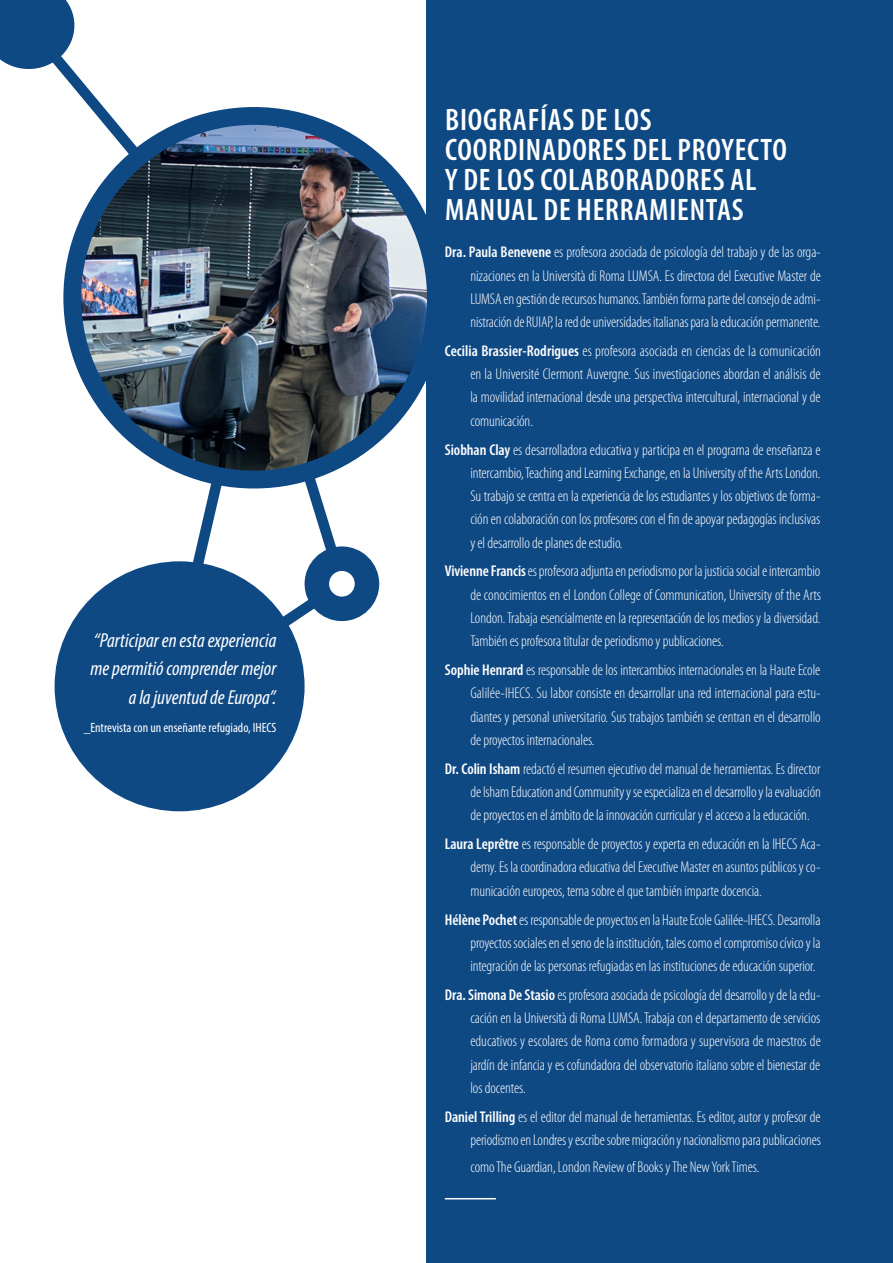
<style>
.page{position:relative;width:893px;height:1263px;background:#fff}
.page>*{position:absolute;margin:0;border:0;box-sizing:border-box;transform-origin:0 0}
.t1{font:600 condensed 31.2px/30px "Myriad Pro";letter-spacing:.025em;color:#fff}
.t2{font:italic condensed 20.25px/28.5px "Myriad Pro";color:#fff;text-align:right}
.t3{font:300 condensed 15.6px/23.2px "Myriad Pro";letter-spacing:-.005em;color:#fff;text-align:justify}
.t4{font:condensed 13.5px "Myriad Pro";color:#fff}
.s1{font-weight:600}
</style>
<div class="page">
<div style="left:427px;top:0;width:466px;height:1263px;background:#0f4984"></div>
<hr style="left:445px;top:1198px;width:51px;height:1px;background:#fff">
<svg style="left:152px;top:449px;width:204px;height:257px"></svg>
<svg style="left:58px;top:20px;width:211px;height:264px"></svg>
<img style="left:72px;top:116px;width:364px;height:364px;border-radius:182px">
<div style="left:63px;top:107px;width:382px;height:381px;border:18px solid #0f4984;border-radius:50%"></div>
<div style="left:55px;top:561px;width:250px;height:250px;background:#0f4984;border-radius:50%"></div>
<svg style="left:0;top:0;width:74px;height:69px;background:#23588e"></svg>
<div style="left:305px;top:546px;width:74px;height:75px;background:#0f4984;border-radius:50%"></div>
<div style="left:329px;top:571px;width:26px;height:26px;background:#fff;border-radius:50%"></div>
<p class="t2" style="left:90px;top:625px;width:187px">“Participar en esta experiencia me permitió comprender mejor a la juventud de Europa”.</p>
<p class="t4" style="left:84px;top:719px;width:194px">_Entrevista con un enseñante refugiado, IHECS</p>
<h1 class="t1" style="left:445px;top:106px;width:343px">BIOGRAFÍAS DE LOS<br>COORDINADORES DEL PROYECTO<br>Y DE LOS COLABORADORES AL<br>MANUAL DE HERRAMIENTAS</h1>
<p class="t3" style="left:470px;top:241px;width:352px;text-indent:-26px"><span class="s1">Dra. Paula Benevene</span> es profesora asociada de psicología del trabajo y de las orga&shy;nizaciones en la Università di Roma LUMSA. Es directora del Executive Master de LUMSA en gestión de recursos humanos. También forma parte del consejo de admi&shy;nistración de RUIAP, la red de universidades italianas para la educación permanente.</p>
<p class="t3" style="left:470px;top:340px;width:352px;text-indent:-26px"><span class="s1">Cecilia Brassier-Rodrigues</span> es profesora asociada en ciencias de la comunicación en la Université Clermont Auvergne. Sus investigaciones abordan el análisis de la movilidad internacional desde una perspectiva intercultural, internacional y de comunicación.</p>
<p class="t3" style="left:470px;top:438px;width:352px;text-indent:-26px"><span class="s1">Siobhan Clay</span> es desarrolladora educativa y participa en el programa de enseñanza e intercambio, Teaching and Learning Exchange, en la University of the Arts London.<br>Su trabajo se centra en la experiencia de los estudiantes y los objetivos de forma&shy;ción en colaboración con los profesores con el fin de apoyar pedagogías inclusivas y el desarrollo de planes de estudio.</p>
<p class="t3" style="left:470px;top:560px;width:352px;text-indent:-26px"><span class="s1">Vivienne Francis</span> es profesora adjunta en periodismo por la justicia social e intercambio de conocimientos en el London College of Communication, University of the Arts London. Trabaja esencialmente en la representación de los medios y la diversidad.<br>También es profesora titular de periodismo y publicaciones.</p>
<p class="t3" style="left:470px;top:659px;width:352px;text-indent:-26px"><span class="s1">Sophie Henrard</span> es responsable de los intercambios internacionales en la Haute Ecole Galilée-IHECS. Su labor consiste en desarrollar una red internacional para estu&shy;diantes y personal universitario. Sus trabajos también se centran en el desarrollo de proyectos internacionales.</p>
<p class="t3" style="left:470px;top:757px;width:352px;text-indent:-26px"><span class="s1">Dr. Colin Isham</span> redactó el resumen ejecutivo del manual de herramientas. Es director de Isham Education and Community y se especializa en el desarrollo y la evaluación de proyectos en el ámbito de la innovación curricular y el acceso a la educación.</p>
<p class="t3" style="left:470px;top:833px;width:352px;text-indent:-26px"><span class="s1">Laura Leprêtre</span> es responsable de proyectos y experta en educación en la IHECS Aca&shy;demy. Es la coordinadora educativa del Executive Master en asuntos públicos y co&shy;municación europeos, tema sobre el que también imparte docencia.</p>
<p class="t3" style="left:470px;top:908px;width:352px;text-indent:-26px"><span class="s1">Hélène Pochet</span> es responsable de proyectos en la Haute Ecole Galilée-IHECS. Desarrolla proyectos sociales en el seno de la institución, tales como el compromiso cívico y la integración de las personas refugiadas en las instituciones de educación superior.</p>
<p class="t3" style="left:470px;top:983px;width:352px;text-indent:-26px"><span class="s1">Dra. Simona De Stasio</span> es profesora asociada de psicología del desarrollo y de la edu&shy;cación en la Università di Roma LUMSA. Trabaja con el departamento de servicios educativos y escolares de Roma como formadora y supervisora de maestros de jardín de infancia y es cofundadora del observatorio italiano sobre el bienestar de los docentes.</p>
<p class="t3" style="left:445px;top:1105px;width:378px;text-align:right"><span class="s1">Daniel Trilling</span> es el editor del manual de herramientas. Es editor, autor y profesor de periodismo en Londres y escribe sobre migración y nacionalismo para publicaciones</p>
<p class="t3" style="left:470px;top:1156px;width:290px">como The Guardian, London Review of Books y The New York Times.</p>
</div>
